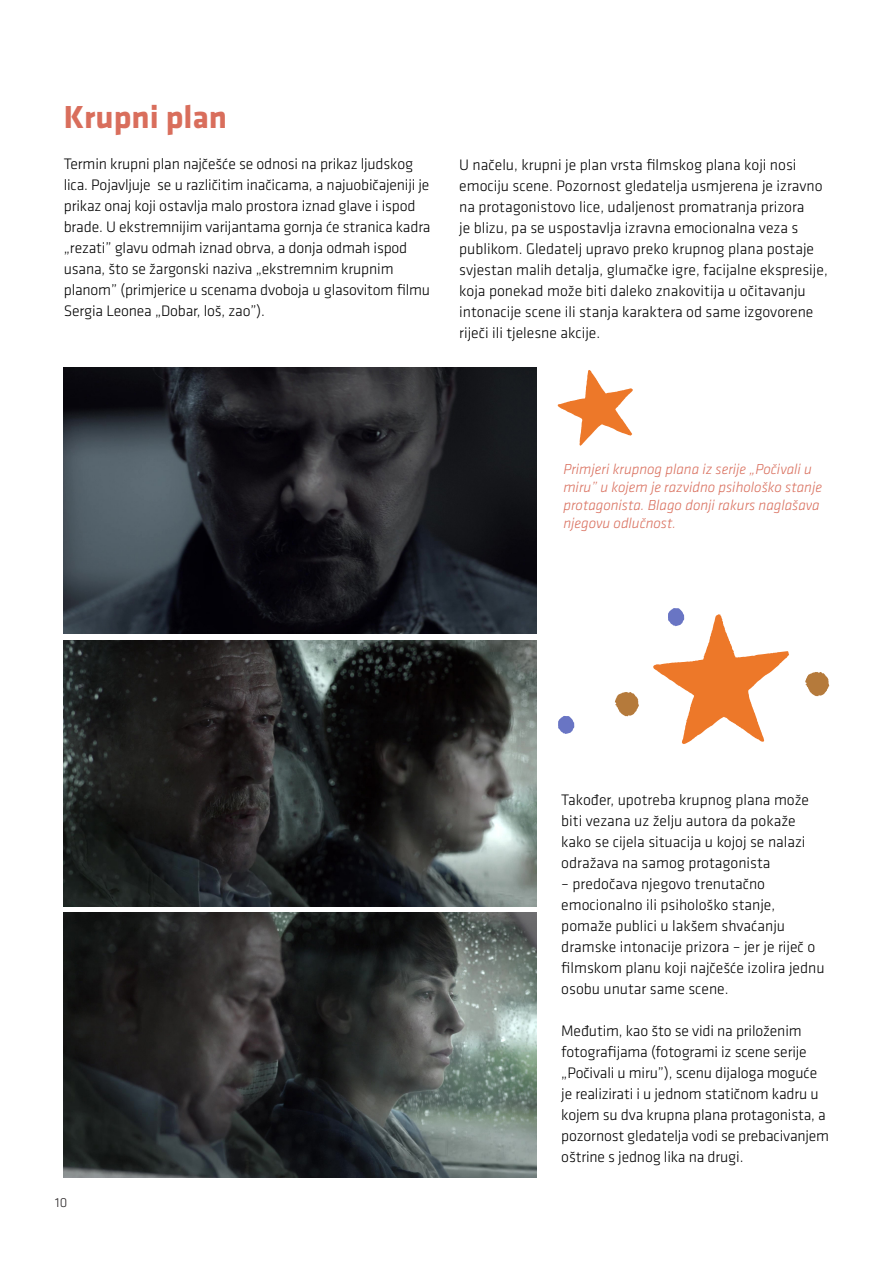
<style>
.page{position:relative;width:893px;height:1263px;background:#fff}
.page>*{position:absolute;margin:0;border:0;box-sizing:border-box;transform-origin:0 0}
.Default{font:700 33px "Klavika";color:#d96e5c}
.Default-2{font:300 15.75px/21px "Klavika";color:#000}
.Default-3{font:italic 300 15px/18px "Klavika";color:#d96e5c}
.t1{font:300 13.5px "Klavika";color:#231f20}
</style>
<div class="page">
<svg style="left:558px;top:370px;width:75px;height:76px"></svg>
<img style="left:64px;top:368px;width:472px;height:266px">
<img style="left:64px;top:641px;width:472px;height:265px">
<img style="left:64px;top:912px;width:472px;height:266px">
<svg style="left:805px;top:672px;width:24px;height:24px"></svg>
<svg style="left:615px;top:692px;width:24px;height:24px"></svg>
<svg style="left:558px;top:716px;width:16px;height:18px"></svg>
<svg style="left:653px;top:608px;width:136px;height:136px"></svg>
<p class="Default" style="left:64px;top:99px;width:165px">Krupni plan</p>
<p class="Default-2" style="left:64px;top:153px;width:368px">Termin krupni plan najčešće se odnosi na prikaz ljudskog lica. Pojavljuje se u različitim inačicama, a najuobičajeniji je prikaz onaj koji ostavlja malo prostora iznad glave i ispod brade. U ekstremnijim varijantama gornja će stranica kadra „rezati” glavu odmah iznad obrva, a donja odmah ispod usana, što se žargonski naziva „ekstremnim krupnim planom” (primjerice u scenama dvoboja u glasovitom filmu Sergia Leonea „Dobar, loš, zao”).</p>
<p class="Default-2" style="left:459px;top:155px;width:370px">U načelu, krupni je plan vrsta filmskog plana koji nosi emociju scene. Pozornost gledatelja usmjerena je izravno na protagonistovo lice, udaljenost promatranja prizora<br>je blizu, pa se uspostavlja izravna emocionalna veza s publikom. Gledatelj upravo preko krupnog plana postaje svjestan malih detalja, glumačke igre, facijalne ekspresije, koja ponekad može biti daleko znakovitija u očitavanju intonacije scene ili stanja karaktera od same izgovorene riječi ili tjelesne akcije.</p>
<p class="Default-3" style="left:563px;top:460px;width:260px">Primjeri krupnog plana iz serije „Počivali u miru” u kojem je razvidno psihološko stanje protagonista. Blago donji rakurs naglašava njegovu odlučnost.</p>
<p class="t1" style="left:55px;top:1195px;width:13px">10</p>
<p class="Default-2" style="left:561px;top:789px;width:249px">Također, upotreba krupnog plana može biti vezana uz želju autora da pokaže kako se cijela situacija u kojoj se nalazi odražava na samog protagonista</p>
<p class="Default-2" style="left:561px;top:873px;width:265px">– predočava njegovo trenutačno emocionalno ili psihološko stanje, pomaže publici u lakšem shvaćanju dramske intonacije prizora – jer je riječ o filmskom planu koji najčešće izolira jednu osobu unutar same scene.</p>
<p class="Default-2" style="left:561px;top:1020px;width:269px">Međutim, kao što se vidi na priloženim fotografijama (fotogrami iz scene serije „Počivali u miru”), scenu dijaloga moguće je realizirati i u jednom statičnom kadru u kojem su dva krupna plana protagonista, a pozornost gledatelja vodi se prebacivanjem oštrine s jednog lika na drugi.</p>
</div>
